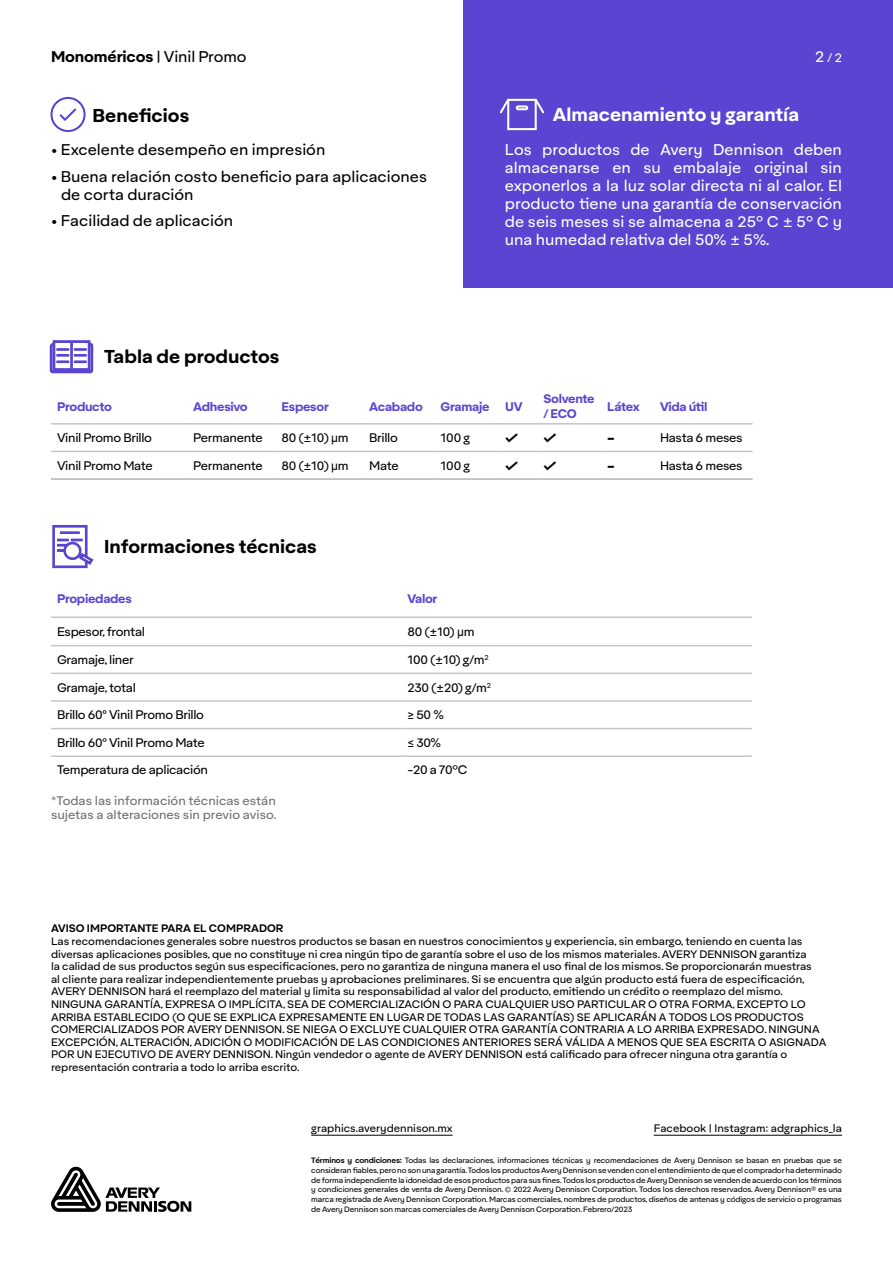
<style>
.page{position:relative;width:893px;height:1263px;background:#fff}
.page>*{position:absolute;margin:0;border:0;box-sizing:border-box;transform-origin:0 0}
.t1{font:700 18px "Aktifo A";color:#000}
.t2{font:700 18px "Aktifo A";color:#fff}
.t3{font:15px/18px "Aktifo A";color:#fff;text-align:justify}
.t4{font:15px/18px "Aktifo A";color:#000}
.t5{font:700 15px "Aktifo A";letter-spacing:-.01em;color:#000}
.t6{font:12px "Aktifo A";letter-spacing:-.025em;color:#000}
.t7{font:700 12px/14.4px "Aktifo A";letter-spacing:-.025em;color:#5945d1}
.t8{font:12px/14.4px "Aktifo A";color:#706f6f}
.t9{font:12px "Aktifo A";color:#fff}
.t10{font:10.5px/12.6px "Aktifo A";letter-spacing:-.005em;color:#000}
.t11{font:600 10.5px "Aktifo A";color:#000}
.t12{font:7.5px/9.8px "Aktifo A";letter-spacing:-.02em;color:#000;text-align:justify}
.s1{font-weight:400}
.s2{font-size:15px}
.s3{font-family:"Arial"}
.s4{font-weight:600}
</style>
<div class="page">
<div style="left:463px;top:0;width:430px;height:288px;background:#5945d1"></div>
<svg style="left:51px;top:1167px;width:140px;height:45px"></svg>
<hr style="left:311px;top:1135px;width:142px;height:1px;background:#000">
<hr style="left:654px;top:1135px;width:188px;height:1px;background:#000">
<svg style="left:499px;top:98px;width:46px;height:33px"></svg>
<svg style="left:50px;top:97px;width:36px;height:35px"></svg>
<hr style="left:51px;top:616px;width:350px;height:2px;background:#c6c6c6">
<hr style="left:401px;top:616px;width:351px;height:2px;background:#c6c6c6">
<hr style="left:51px;top:645px;width:350px;height:1px;background:#c6c6c6">
<hr style="left:401px;top:645px;width:351px;height:1px;background:#c6c6c6">
<hr style="left:51px;top:672px;width:350px;height:2px;background:#c6c6c6">
<hr style="left:401px;top:672px;width:351px;height:2px;background:#c6c6c6">
<hr style="left:51px;top:700px;width:350px;height:2px;background:#c6c6c6">
<hr style="left:401px;top:700px;width:351px;height:2px;background:#c6c6c6">
<hr style="left:51px;top:728px;width:350px;height:1px;background:#c6c6c6">
<hr style="left:401px;top:728px;width:351px;height:1px;background:#c6c6c6">
<hr style="left:51px;top:755px;width:350px;height:2px;background:#c6c6c6">
<hr style="left:401px;top:755px;width:351px;height:2px;background:#c6c6c6">
<svg style="left:49px;top:340px;width:45px;height:34px"></svg>
<svg style="left:52px;top:525px;width:42px;height:44px"></svg>
<hr style="left:51px;top:478px;width:136px;height:2px;background:#b3b3b3">
<hr style="left:187px;top:478px;width:89px;height:2px;background:#b3b3b3">
<hr style="left:276px;top:478px;width:87px;height:2px;background:#b3b3b3">
<hr style="left:363px;top:478px;width:72px;height:2px;background:#b3b3b3">
<hr style="left:435px;top:478px;width:64px;height:2px;background:#b3b3b3">
<hr style="left:499px;top:478px;width:38px;height:2px;background:#b3b3b3">
<hr style="left:537px;top:478px;width:64px;height:2px;background:#b3b3b3">
<hr style="left:601px;top:478px;width:53px;height:2px;background:#b3b3b3">
<hr style="left:654px;top:478px;width:99px;height:2px;background:#b3b3b3">
<hr style="left:51px;top:423px;width:136px;height:1px;background:#c6c6c6">
<hr style="left:187px;top:423px;width:89px;height:1px;background:#c6c6c6">
<hr style="left:276px;top:423px;width:87px;height:1px;background:#c6c6c6">
<hr style="left:363px;top:423px;width:72px;height:1px;background:#c6c6c6">
<hr style="left:435px;top:423px;width:64px;height:1px;background:#c6c6c6">
<hr style="left:499px;top:423px;width:38px;height:1px;background:#c6c6c6">
<hr style="left:537px;top:423px;width:64px;height:1px;background:#c6c6c6">
<hr style="left:601px;top:423px;width:53px;height:1px;background:#c6c6c6">
<hr style="left:654px;top:423px;width:99px;height:1px;background:#c6c6c6">
<hr style="left:51px;top:451px;width:136px;height:1px;background:#c6c6c6">
<hr style="left:187px;top:451px;width:89px;height:1px;background:#c6c6c6">
<hr style="left:276px;top:451px;width:87px;height:1px;background:#c6c6c6">
<hr style="left:363px;top:451px;width:72px;height:1px;background:#c6c6c6">
<hr style="left:435px;top:451px;width:64px;height:1px;background:#c6c6c6">
<hr style="left:499px;top:451px;width:38px;height:1px;background:#c6c6c6">
<hr style="left:537px;top:451px;width:64px;height:1px;background:#c6c6c6">
<hr style="left:601px;top:451px;width:53px;height:1px;background:#c6c6c6">
<hr style="left:654px;top:451px;width:99px;height:1px;background:#c6c6c6">
<h2 class="t5" style="left:51px;top:47px;width:197px">Monoméricos <span class="s1">| Vinil Promo</span></h2>
<p class="t9" style="left:815px;top:51px;width:28px"><span class="s2">2</span> / 2</p>
<h1 class="t1" style="left:92px;top:103px;width:98px">Beneficios</h1>
<h1 class="t2" style="left:553px;top:102px;width:248px">Almacenamiento y garantía</h1>
<h2 class="t4" style="left:51px;top:140px;width:276px">• Excelente desempeño en impresión</h2>
<h2 class="t4" style="left:61px;top:167px;width:367px;text-indent:-10px">• Buena relación costo beneficio para aplicaciones de corta duración</h2>
<h2 class="t4" style="left:51px;top:212px;width:184px">• Facilidad de aplicación</h2>
<h1 class="t1" style="left:104px;top:345px;width:177px">Tabla de productos</h1>
<p class="t3" style="left:505px;top:140px;width:339px">Los productos de Avery Dennison deben almacenarse en su embalaje original sin exponerlos a la luz solar directa ni al calor. El producto tiene una garantía de conservación de seis meses si se almacena a 25º C ± 5º C y una humedad relativa del 50% ± 5%.</p>
<p class="t7" style="left:57px;top:399px;width:56px">Producto</p>
<p class="t7" style="left:193px;top:399px;width:56px">Adhesivo</p>
<p class="t7" style="left:282px;top:399px;width:49px">Espesor</p>
<p class="t7" style="left:369px;top:399px;width:55px">Acabado</p>
<p class="t7" style="left:441px;top:399px;width:50px">Gramaje</p>
<p class="t7" style="left:505px;top:399px;width:19px">UV</p>
<p class="t7" style="left:543px;top:391px;width:53px">Solvente / ECO</p>
<p class="t7" style="left:607px;top:399px;width:34px">Látex</p>
<p class="t7" style="left:660px;top:399px;width:49px">Vida útil</p>
<p class="t6" style="left:57px;top:430px;width:97px">Vinil Promo Brillo</p>
<p class="t6" style="left:193px;top:430px;width:71px">Permanente</p>
<p class="t6" style="left:282px;top:430px;width:69px">80 (±10) <span class="s3">µ</span>m</p>
<p class="t6" style="left:369px;top:430px;width:30px">Brillo</p>
<p class="t6" style="left:441px;top:430px;width:31px">100 g</p>
<h2 class="t5" style="left:505px;top:428px;width:53px">✓ ✓</h2>
<h2 class="t5" style="left:607px;top:428px;width:9px">-</h2>
<p class="t6" style="left:660px;top:430px;width:84px">Hasta 6 meses</p>
<p class="t6" style="left:57px;top:458px;width:97px">Vinil Promo Mate</p>
<p class="t6" style="left:193px;top:458px;width:71px">Permanente</p>
<p class="t6" style="left:282px;top:458px;width:69px">80 (±10) <span class="s3">µ</span>m</p>
<p class="t6" style="left:369px;top:458px;width:31px">Mate</p>
<p class="t6" style="left:441px;top:458px;width:31px">100 g</p>
<h2 class="t5" style="left:505px;top:455px;width:53px">✓ ✓</h2>
<h2 class="t5" style="left:607px;top:455px;width:9px">-</h2>
<p class="t6" style="left:660px;top:458px;width:84px">Hasta 6 meses</p>
<h1 class="t1" style="left:104px;top:535px;width:214px">Informaciones técnicas</h1>
<p class="t7" style="left:57px;top:591px;width:76px">Propiedades</p>
<p class="t7" style="left:407px;top:591px;width:31px">Valor</p>
<p class="t6" style="left:57px;top:624px;width:89px">Espesor, frontal</p>
<p class="t6" style="left:407px;top:624px;width:69px">80 (±10) <span class="s3">µ</span>m</p>
<p class="t6" style="left:57px;top:652px;width:78px">Gramaje, liner</p>
<p class="t6" style="left:407px;top:652px;width:83px">100 (±10) g/m<sup>2</sup></p>
<p class="t6" style="left:57px;top:680px;width:80px">Gramaje, total</p>
<p class="t6" style="left:407px;top:680px;width:85px">230 (±20) g/m<sup>2</sup></p>
<p class="t6" style="left:57px;top:707px;width:149px">Brillo 60° Vinil Promo Brillo</p>
<p class="t6" style="left:407px;top:707px;width:38px">≥ 50 %</p>
<p class="t6" style="left:57px;top:735px;width:149px">Brillo 60° Vinil Promo Mate</p>
<p class="t6" style="left:407px;top:735px;width:35px">≤ 30%</p>
<p class="t6" style="left:57px;top:762px;width:153px">Temperatura de aplicación</p>
<p class="t6" style="left:407px;top:762px;width:61px">-20 a 70ºC</p>
<p class="t8" style="left:51px;top:793px;width:227px">*Todas las información técnicas están sujetas a alteraciones sin previo aviso.</p>
<p class="t11" style="left:51px;top:922px;width:234px">AVISO IMPORTANTE PARA EL COMPRADOR</p>
<p class="t10" style="left:51px;top:935px;width:777px">Las recomendaciones generales sobre nuestros productos se basan en nuestros conocimientos y experiencia, sin embargo, teniendo en cuenta las diversas aplicaciones posibles, que no constituye ni crea ningún tipo de garantía sobre el uso de los mismos materiales. AVERY DENNISON garantiza<br>la calidad de sus productos según sus especificaciones, pero no garantiza de ninguna manera el uso final de los mismos. Se proporcionarán muestras<br>al cliente para realizar independientemente pruebas y aprobaciones preliminares. Si se encuentra que algún producto está fuera de especificación, AVERY DENNISON hará el reemplazo del material y limita su responsabilidad al valor del producto, emitiendo un crédito o reemplazo del mismo.<br>NINGUNA GARANTÍA, EXPRESA O IMPLÍCITA, SEA DE COMERCIALIZACIÓN O PARA CUALQUIER USO PARTICULAR O OTRA FORMA, EXCEPTO LO ARRIBA ESTABLECIDO (O QUE SE EXPLICA EXPRESAMENTE EN LUGAR DE TODAS LAS GARANTÍAS) SE APLICARÁN A TODOS LOS PRODUCTOS COMERCIALIZADOS POR AVERY DENNISON. SE NIEGA O EXCLUYE CUALQUIER OTRA GARANTÍA CONTRARIA A LO ARRIBA EXPRESADO. NINGUNA EXCEPCIÓN, ALTERACIÓN, ADICIÓN O MODIFICACIÓN DE LAS CONDICIONES ANTERIORES SERÁ VÁLIDA A MENOS QUE SEA ESCRITA O ASIGNADA POR UN EJECUTIVO DE AVERY DENNISON. Ningún vendedor o agente de AVERY DENNISON está calificado para ofrecer ninguna otra garantía o representación contraria a todo lo arriba escrito.</p>
<p class="t10" style="left:311px;top:1122px;width:143px">graphics.averydennison.mx</p>
<p class="t10" style="left:654px;top:1122px;width:190px">Facebook | Instagram: adgraphics_la</p>
<p class="t12" style="left:311px;top:1155px;width:532px"><span class="s4">Términos y condiciones:</span> Todas las declaraciones, informaciones técnicas y recomendaciones de Avery Dennison se basan en pruebas que se consideran fiables, pero no son una garantía. Todos los productos Avery Dennison se venden con el entendimiento de que el comprador ha determinado de forma independiente la idoneidad de esos productos para sus fines. Todos los productos de Avery Dennison se venden de acuerdo con los términos y condiciones generales de venta de Avery Dennison. © 2022 Avery Dennison Corporation. Todos los derechos reservados. Avery Dennison® es una marca registrada de Avery Dennison Corporation. Marcas comerciales, nombres de productos, diseños de antenas y códigos de servicio o programas de Avery Dennison son marcas comerciales de Avery Dennison Corporation. Febrero/2023</p>
</div>
